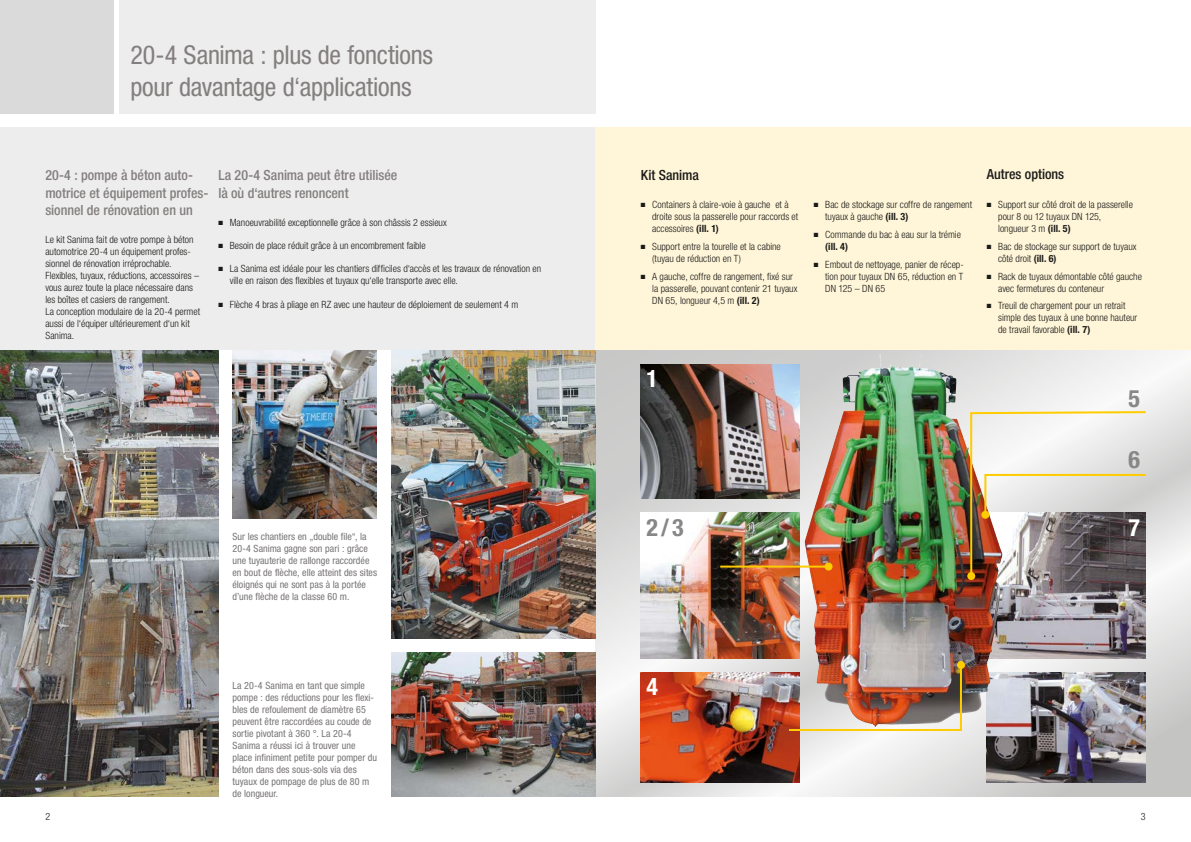
<style>
.page{position:relative;width:1191px;height:842px;background:#fff}
.page>*{position:absolute;margin:0;border:0;box-sizing:border-box;transform-origin:0 0}
.t1{font:condensed 26px/32.5px "Helvetica Neue LT Pro";letter-spacing:-.01em;color:#847f7f}
.t2{font:700 condensed 24px "Helvetica Neue LT Pro";color:#878787}
.t3{font:700 condensed 24px "Helvetica Neue LT Pro";color:#fff}
.t4{font:500 condensed 14px/17.5px "Helvetica Neue LT Pro";letter-spacing:-.005em;color:#847f7f}
.t5{font:500 condensed 14px "Helvetica Neue LT Pro";color:#1a1a18}
.t6{font:300 condensed 10px/12px "Helvetica Neue LT Pro";color:#1a1a18}
.t7{font:condensed 10px/12px "Helvetica Neue LT Pro";color:#787474}
.s1{font-weight:700}
</style>
<div class="page">
<img style="left:595px;top:350px;width:596px;height:447px">
<div style="left:119px;top:0;width:476px;height:113px;background:#ededed"></div>
<div style="left:0;top:0;width:113px;height:113px;background:#dadada"></div>
<div style="left:0;top:128px;width:595px;height:222px;background:#ededed"></div>
<img style="left:391px;top:350px;width:204px;height:289px">
<img style="left:0;top:350px;width:218px;height:446px">
<img style="left:391px;top:653px;width:204px;height:144px">
<img style="left:232px;top:350px;width:144px;height:169px">
<div style="left:595px;top:128px;width:596px;height:222px;background:#fff5d8"></div>
<img style="left:986px;top:672px;width:159px;height:110px">
<img style="left:986px;top:578px;width:159px;height:80px">
<img style="left:842px;top:354px;width:78px;height:49px">
<img style="left:641px;top:364px;width:158px;height:135px">
<img style="left:641px;top:513px;width:158px;height:145px">
<img style="left:641px;top:672px;width:158px;height:110px">
<hr style="left:720px;top:566px;width:108px;height:2px;background:#fc0">
<div style="left:824px;top:563px;width:8px;height:8px;background:#fc0;border-radius:50%"></div>
<img style="left:787px;top:663px;width:176px;height:69px">
<div style="left:957px;top:661px;width:8px;height:8px;background:#fc0;border-radius:50%"></div>
<svg style="left:969px;top:410px;width:178px;height:168px"></svg>
<div style="left:967px;top:572px;width:8px;height:8px;background:#fc0;border-radius:50%"></div>
<h1 class="t1" style="left:130px;top:38px;width:304px">20-4 Sanima : plus de fonctions pour davantage d‘applications</h1>
<h3 class="t4" style="left:45px;top:166px;width:163px">20-4 : pompe à béton auto&shy;motrice et équipement profes&shy;sionnel de rénovation en un</h3>
<p class="t6" style="left:45px;top:234px;width:156px">Le kit Sanima fait de votre pompe à béton automotrice 20-4 un équipement profes&shy;sionnel de rénovation irréprochable.<br>Flexibles, tuyaux, réductions, accessoires – vous aurez toute la place nécessaire dans les boîtes et casiers de rangement.<br>La conception modulaire de la 20-4 permet aussi de l‘équiper ultérieurement d‘un kit Sanima.</p>
<h3 class="t4" style="left:218px;top:166px;width:180px">La 20-4 Sanima peut être utilisée</h3>
<h3 class="t5" style="left:641px;top:167px;width:59px">Kit Sanima</h3>
<h3 class="t4" style="left:218px;top:184px;width:132px">là où d‘autres renoncent</h3>
<p class="t6" style="left:218px;top:216px;width:230px">■ Manoeuvrabilité exceptionnelle grâce à son châssis 2 essieux</p>
<p class="t6" style="left:218px;top:239px;width:209px">■ Besoin de place réduit grâce à un encombrement faible</p>
<p class="t6" style="left:230px;top:263px;width:313px;text-indent:-11px">■ La Sanima est idéale pour les chantiers difficiles d‘accès et les travaux de rénovation en ville en raison des flexibles et tuyaux qu‘elle transporte avec elle.</p>
<p class="t6" style="left:218px;top:298px;width:301px">■ Flèche 4 bras à pliage en RZ avec une hauteur de déploiement de seulement 4 m</p>
<p class="t6" style="left:652px;top:199px;width:148px;text-indent:-11px">■ Containers à claire-voie à gauche et à droite sous la passerelle pour raccords et accessoires <span class="s1">(ill. 1)</span></p>
<p class="t6" style="left:652px;top:240px;width:130px;text-indent:-11px">■ Support entre la tourelle et la cabine (tuyau de réduction en T)</p>
<p class="t6" style="left:652px;top:270px;width:147px;text-indent:-11px">■ A gauche, coffre de rangement, fixé sur la passerelle, pouvant contenir 21 tuyaux<br>DN 65, longueur 4,5 m <span class="s1">(ill. 2)</span></p>
<h2 class="t3" style="left:646px;top:364px;width:13px">1</h2>
<p class="t6" style="left:825px;top:199px;width:148px;text-indent:-11px">■ Bac de stockage sur coffre de rangement tuyaux à gauche <span class="s1">(ill. 3)</span></p>
<p class="t6" style="left:825px;top:228px;width:137px;text-indent:-11px">■ Commande du bac à eau sur la trémie <span class="s1">(ill. 4)</span></p>
<p class="t6" style="left:825px;top:258px;width:140px;text-align:justify;text-indent:-11px">■ Embout de nettoyage, panier de récep&shy;tion pour tuyaux DN 65, réduction en T DN 125 – DN 65</p>
<h3 class="t5" style="left:986px;top:166px;width:79px">Autres options</h3>
<p class="t6" style="left:998px;top:199px;width:136px;text-indent:-11px">■ Support sur côté droit de la passerelle pour 8 ou 12 tuyaux DN 125, longueur 3 m <span class="s1">(ill. 5)</span></p>
<p class="t6" style="left:998px;top:240px;width:140px;text-indent:-11px">■ Bac de stockage sur support de tuyaux côté droit <span class="s1">(ill. 6)</span></p>
<p class="t6" style="left:998px;top:270px;width:145px;text-indent:-11px">■ Rack de tuyaux démontable côté gauche avec fermetures du conteneur</p>
<p class="t6" style="left:998px;top:300px;width:141px;text-indent:-11px">■ Treuil de chargement pour un retrait simple des tuyaux à une bonne hauteur de travail favorable <span class="s1">(ill. 7)</span></p>
<h2 class="t2" style="left:1128px;top:384px;width:13px">5</h2>
<h2 class="t2" style="left:1128px;top:445px;width:13px">6</h2>
<p class="t7" style="left:232px;top:530px;width:146px">Sur les chantiers en „double file“, la 20-4 Sanima gagne son pari : grâce une tuyauterie de rallonge raccordée en bout de flèche, elle atteint des sites éloignés qui ne sont pas à la portée d’une flèche de la classe 60 m.</p>
<h2 class="t2" style="left:646px;top:513px;width:39px">2/3</h2>
<h2 class="t3" style="left:1128px;top:513px;width:13px">7</h2>
<p class="t7" style="left:232px;top:679px;width:146px">La 20-4 Sanima en tant que simple pompe : des réductions pour les flexi&shy;bles de refoulement de diamètre 65 peuvent être raccordées au coude de sortie pivotant à 360 °. La 20-4<br>Sanima a réussi ici à trouver une place infiniment petite pour pomper du béton dans des sous-sols via des tuyaux de pompage de plus de 80 m de longueur.</p>
<h2 class="t3" style="left:646px;top:672px;width:13px">4</h2>
<p class="t6" style="left:45px;top:810px;width:6px">2</p>
<p class="t6" style="left:1140px;top:810px;width:6px">3</p>
</div>
